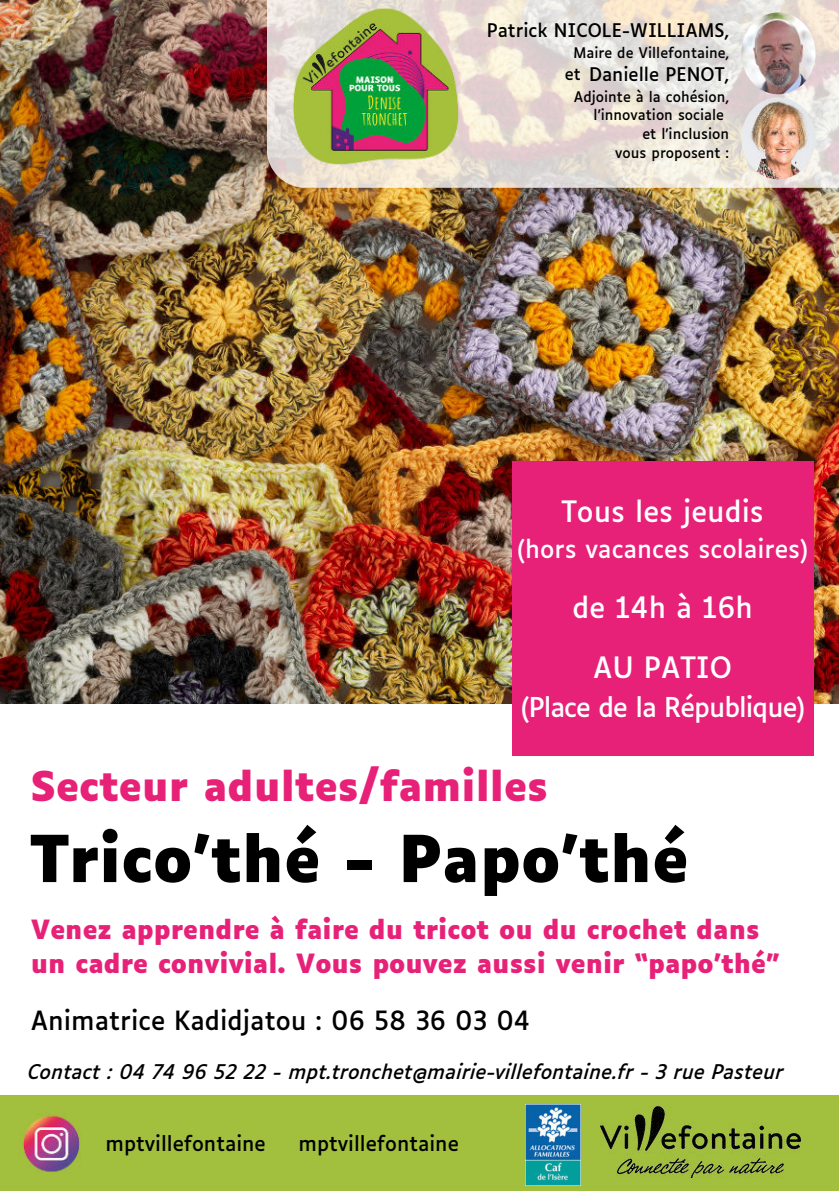
<style>
.page{position:relative;width:839px;height:1191px;background:#fff}
.page>*{position:absolute;margin:0;border:0;box-sizing:border-box;transform-origin:0 0}
.t1{font:700 62px "Luciole";color:#000}
.t2{font:700 39.4px "Luciole";color:#e72178}
.t3{font:28.2px/60px "Luciole";color:#fff;text-align:center}
.t4{font:26.2px "Luciole";letter-spacing:-.035em;color:#fff}
.t5{font:700 25.4px/34.4px "Luciole";color:#e72178}
.t6{font:25.4px "Luciole";color:#000}
.t7{font:24.2px "Luciole";color:#fff}
.t8{font:20px "Luciole";color:#000}
.t9{font:italic 19.4px "Luciole";color:#000}
.t10{font:18px "Luciole";color:#000}
.t11{font:16px "Luciole";color:#000}
.t12{font:14px "Luciole";color:#000}
</style>
<div class="page">
<img style="left:0;top:0;width:838px;height:704px">
<svg style="left:266px;top:0;width:572px;height:188px;background:#e7ded6"></svg>
<div style="left:512px;top:462px;width:301px;height:294px;background:#e72178"></div>
<div style="left:0;top:1095px;width:838px;height:96px;background:#a2bf3d"></div>
<img style="left:23px;top:1115px;width:58px;height:57px">
<img style="left:600px;top:1107px;width:200px;height:70px">
<img style="left:741px;top:12px;width:74px;height:82px;border-radius:50%">
<img style="left:741px;top:97px;width:74px;height:82px;border-radius:50%">
<img style="left:289px;top:0;width:171px;height:171px">
<img style="left:525px;top:1104px;width:56px;height:81px">
<p class="t10" style="left:487px;top:14px;width:244px">Patrick NICOLE-WILLIAMS,</p>
<p class="t12" style="left:573px;top:40px;width:157px">Maire de Villefontaine,</p>
<p class="t10" style="left:589px;top:58px;width:142px">Danielle PENOT,</p>
<p class="t12" style="left:573px;top:84px;width:157px">Adjointe à la cohésion,</p>
<p class="t12" style="left:593px;top:102px;width:132px">l’innovation sociale</p>
<p class="t12" style="left:642px;top:121px;width:88px">et l’inclusion</p>
<p class="t12" style="left:615px;top:140px;width:115px">vous proposent :</p>
<p class="t11" style="left:565px;top:60px;width:17px">et</p>
<p class="t3" style="left:561px;top:479px;width:204px">Tous les jeudis</p>
<p class="t7" style="left:516px;top:527px;width:293px">(hors vacances scolaires)</p>
<p class="t3" style="left:572px;top:576px;width:182px">de 14h à 16h<br>AU PATIO</p>
<p class="t4" style="left:520px;top:684px;width:286px">(Place de la République)</p>
<h2 class="t2" style="left:31px;top:764px;width:518px">Secteur adultes/familles</h2>
<h1 class="t1" style="left:31px;top:824px;width:659px">Trico’thé - Papo’thé</h1>
<p class="t5" style="left:31px;top:913px;width:750px">Venez apprendre à faire du tricot ou du crochet dans un cadre convivial. Vous pouvez aussi venir “papo’thé”</p>
<p class="t6" style="left:31px;top:997px;width:501px">Animatrice Kadidjatou : 06 58 36 03 04</p>
<p class="t9" style="left:28px;top:1054px;width:757px">Contact : 04 74 96 52 22 - mpt.tronchet@mairie-villefontaine.fr - 3 rue Pasteur</p>
<p class="t8" style="left:105px;top:1125px;width:162px">mptvillefontaine</p>
<p class="t8" style="left:298px;top:1125px;width:162px">mptvillefontaine</p>
</div>
